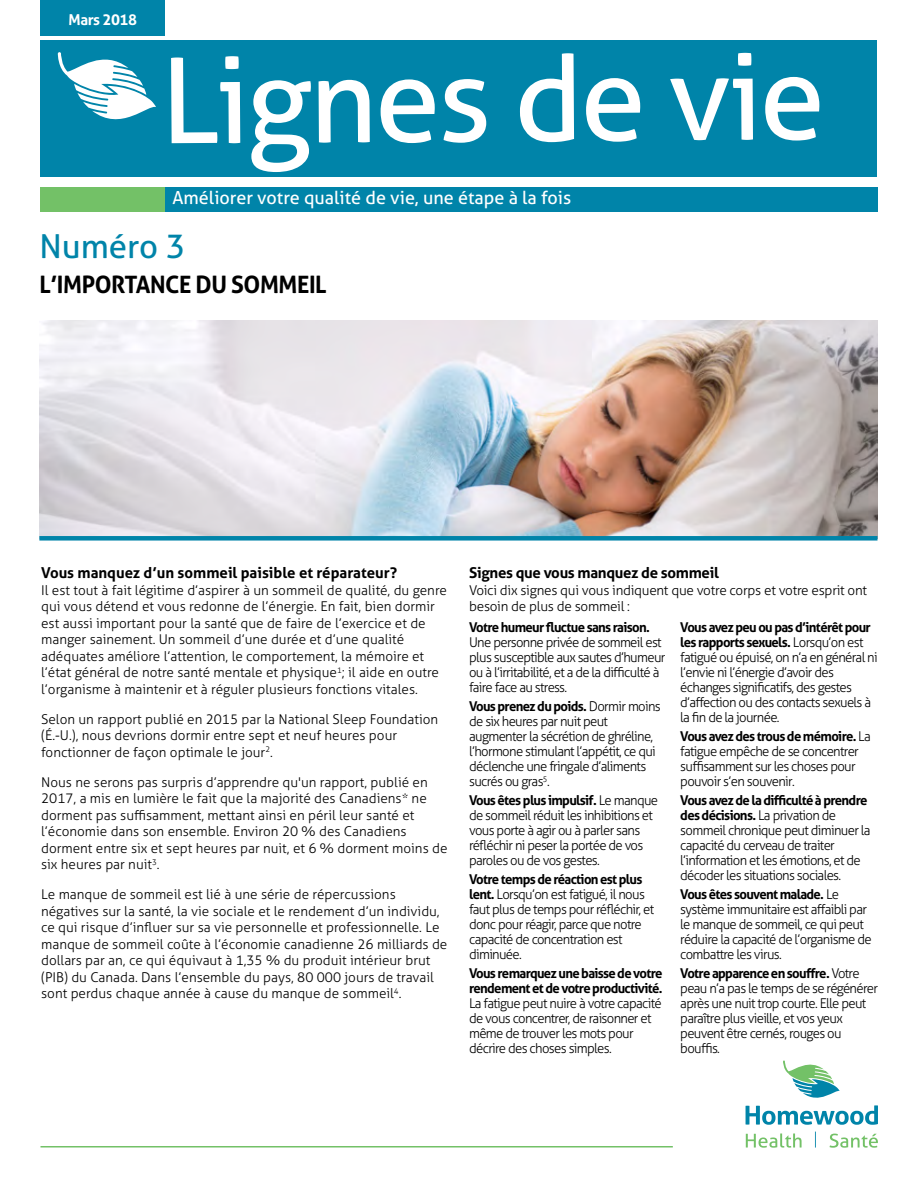
<style>
.page{position:relative;width:918px;height:1188px;background:#fff}
.page>*{position:absolute;margin:0;border:0;box-sizing:border-box;transform-origin:0 0}
.t1{font:118.5px "Aller";letter-spacing:-.035em;color:#fff}
.t2{font:33px "Aller";color:#0084a9}
.t3{font:700 24px "Aller";letter-spacing:-.02em;color:#000}
.t4{font:18px "Aller";color:#fff}
.t5{font:700 15px "Aller";color:#000}
.t6{font:700 15px "Aller";letter-spacing:-.02em;color:#000}
.t7{font:700 15px "Aller";letter-spacing:-.03em;color:#fff}
.t8{font:300 13.5px/15px "Aller";letter-spacing:-.05em;color:#000}
.t9{font:300 13.5px/16.5px "Aller";color:#000}
.t10{font:700 13.5px/15px "Aller";letter-spacing:-.05em;color:#000}
.t11{font:300 13.5px/16.5px "Aller";letter-spacing:-.02em;color:#000}
.s1{font-weight:700}
</style>
<div class="page">
<hr style="left:40px;top:1146px;width:633px;height:2px;background:#73c167">
<svg style="left:746px;top:1060px;width:132px;height:65px"></svg>
<svg style="left:746px;top:1133px;width:56px;height:15px"></svg>
<svg style="left:830px;top:1134px;width:48px;height:14px"></svg>
<svg style="left:815px;top:1132px;width:1px;height:16px"></svg>
<div style="left:40px;top:40px;width:838px;height:137px;background:#0084a9"></div>
<div style="left:40px;top:187px;width:125px;height:25px;background:#73c167"></div>
<div style="left:40px;top:0;width:125px;height:35px;background:#0084a9"></div>
<div style="left:165px;top:187px;width:713px;height:25px;background:#0084a9"></div>
<svg style="left:58px;top:52px;width:98px;height:68px"></svg>
<img style="left:39px;top:321px;width:838px;height:215px">
<div style="left:39px;top:536px;width:839px;height:5px;background:#0084a9"></div>
<p class="t7" style="left:69px;top:11px;width:70px">Mars 2018</p>
<h1 class="t1" style="left:161px;top:27px;width:667px">Lignes de vie</h1>
<h3 class="t4" style="left:172px;top:187px;width:400px">Améliorer votre qualité de vie, une étape à la fois</h3>
<h2 class="t2" style="left:39px;top:226px;width:148px">Numéro 3</h2>
<h3 class="t3" style="left:39px;top:269px;width:289px">L’IMPORTANCE DU SOMMEIL</h3>
<p class="t5" style="left:41px;top:563px;width:358px">Vous manquez d’un sommeil paisible et réparateur?</p>
<p class="t9" style="left:41px;top:582px;width:407px">Il est tout à fait légitime d’aspirer à un sommeil de qualité, du genre qui vous détend et vous redonne de l’énergie. En fait, bien dormir est aussi important pour la santé que de faire de l’exercice et de manger sainement. Un sommeil d’une durée et d’une qualité adéquates améliore l’attention, le comportement, la mémoire et l’état général de notre santé mentale et physique<sup>1</sup>; il aide en outre l’organisme à maintenir et à réguler plusieurs fonctions vitales.</p>
<p class="t9" style="left:41px;top:711px;width:399px">Selon un rapport publié en 2015 par la National Sleep Foundation (É.-U.), nous devrions dormir entre sept et neuf heures pour fonctionner de façon optimale le jour<sup>2</sup>.</p>
<p class="t9" style="left:41px;top:774px;width:408px">Nous ne serons pas surpris d’apprendre qu'un rapport, publié en 2017, a mis en lumière le fait que la majorité des Canadiens* ne dorment pas suffisamment, mettant ainsi en péril leur santé et l’économie dans son ensemble. Environ 20 % des Canadiens dorment entre six et sept heures par nuit, et 6 % dorment moins de six heures par nuit<sup>3</sup>.</p>
<p class="t9" style="left:41px;top:886px;width:408px">Le manque de sommeil est lié à une série de répercussions négatives sur la santé, la vie sociale et le rendement d’un individu, ce qui risque d’influer sur sa vie personnelle et professionnelle. Le manque de sommeil coûte à l’économie canadienne 26 milliards de dollars par an, ce qui équivaut à 1,35 % du produit intérieur brut (PIB) du Canada. Dans l’ensemble du pays, 80 000 jours de travail sont perdus chaque année à cause du manque de sommeil<sup>4</sup>.</p>
<p class="t6" style="left:469px;top:563px;width:251px">Signes que vous manquez de sommeil</p>
<p class="t11" style="left:469px;top:582px;width:400px">Voici dix signes qui vous indiquent que votre corps et votre esprit ont besoin de plus de sommeil :</p>
<p class="t10" style="left:469px;top:620px;width:182px">Votre humeur fluctue sans raison.</p>
<p class="t8" style="left:469px;top:635px;width:198px">Une personne privée de sommeil est plus susceptible aux sautes d’humeur ou à l’irritabilité, et a de la difficulté à faire face au stress.</p>
<p class="t8" style="left:469px;top:699px;width:193px"><span class="s1">Vous prenez du poids.</span> Dormir moins de six heures par nuit peut augmenter la sécrétion de ghréline, l’hormone stimulant l’appétit, ce qui déclenche une fringale d’aliments sucrés ou gras<sup>5</sup>.</p>
<p class="t8" style="left:469px;top:793px;width:191px"><span class="s1">Vous êtes plus impulsif.</span> Le manque de sommeil réduit les inhibitions et vous porte à agir ou à parler sans réfléchir ni peser la portée de vos paroles ou de vos gestes.</p>
<p class="t8" style="left:469px;top:872px;width:187px"><span class="s1">Votre temps de réaction est plus lent.</span> Lorsqu’on est fatigué, il nous faut plus de temps pour réfléchir, et donc pour réagir, parce que notre capacité de concentration est diminuée.</p>
<p class="t10" style="left:469px;top:966px;width:195px">Vous remarquez une baisse de votre rendement et de votre productivité.</p>
<p class="t8" style="left:469px;top:996px;width:194px">La fatigue peut nuire à votre capacité de vous concentrer, de raisonner et même de trouver les mots pour décrire des choses simples.</p>
<p class="t8" style="left:680px;top:620px;width:199px"><span class="s1">Vous avez peu ou pas d’intérêt pour les rapports sexuels.</span> Lorsqu’on est fatigué ou épuisé, on n’a en général ni l’envie ni l’énergie d’avoir des échanges significatifs, des gestes d’affection ou des contacts sexuels à la fin de la journée.</p>
<p class="t8" style="left:680px;top:729px;width:192px"><span class="s1">Vous avez des trous de mémoire.</span> La fatigue empêche de se concentrer suffisamment sur les choses pour pouvoir s’en souvenir.</p>
<p class="t8" style="left:680px;top:793px;width:192px"><span class="s1">Vous avez de la difficulté à prendre des décisions.</span> La privation de sommeil chronique peut diminuer la capacité du cerveau de traiter l’information et les émotions, et de décoder les situations sociales.</p>
<p class="t8" style="left:680px;top:887px;width:193px"><span class="s1">Vous êtes souvent malade.</span> Le système immunitaire est affaibli par le manque de sommeil, ce qui peut réduire la capacité de l’organisme de combattre les virus.</p>
<p class="t8" style="left:680px;top:966px;width:199px"><span class="s1">Votre apparence en souffre.</span> Votre peau n’a pas le temps de se régénérer après une nuit trop courte. Elle peut paraître plus vieille, et vos yeux peuvent être cernés, rouges ou bouffis.</p>
</div>
